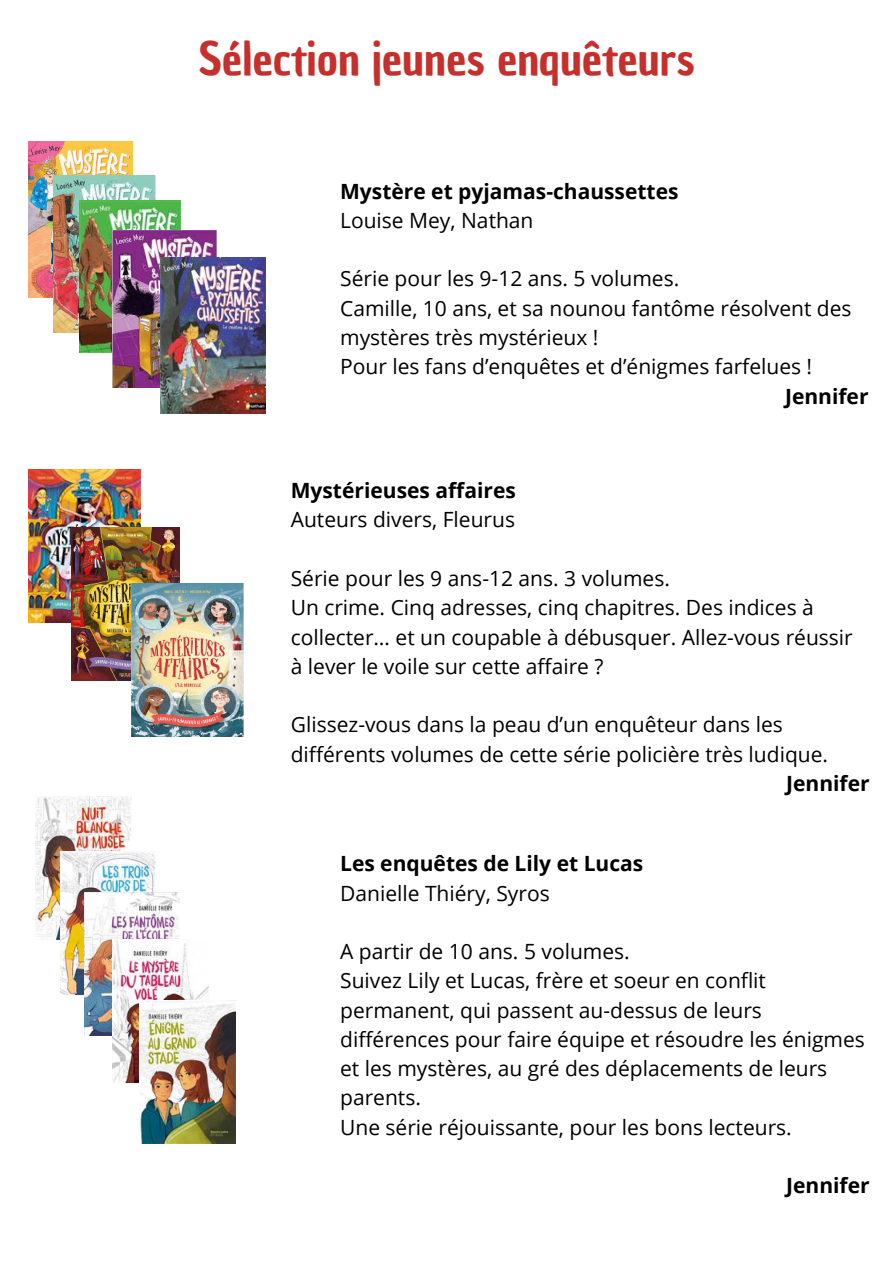
<style>
.page{position:relative;width:894px;height:1264px;background:#fff}
.page>*{position:absolute;margin:0;border:0;box-sizing:border-box;transform-origin:0 0}
.t1{font:45px "Chau Philomene One";color:#c6302c}
.t2{font:21px/29.2px "Open Sans";color:#000}
.t3{font:700 21px "Open Sans";color:#000}
</style>
<div class="page">
<img style="left:29px;top:141px;width:103px;height:157px">
<img style="left:53px;top:175px;width:103px;height:157px">
<img style="left:79px;top:200px;width:101px;height:152px">
<img style="left:113px;top:231px;width:103px;height:156px">
<img style="left:29px;top:470px;width:111px;height:153px">
<img style="left:72px;top:527px;width:108px;height:153px">
<img style="left:131px;top:583px;width:112px;height:153px">
<img style="left:36px;top:796px;width:95px;height:143px">
<img style="left:60px;top:851px;width:96px;height:143px">
<img style="left:84px;top:892px;width:96px;height:143px">
<img style="left:113px;top:939px;width:95px;height:143px">
<img style="left:140px;top:1000px;width:95px;height:142px">
<img style="left:160px;top:257px;width:105px;height:156px">
<h1 class="t1" style="left:198px;top:28px;width:498px">Sélection jeunes enquêteurs</h1>
<p class="t3" style="left:340px;top:176px;width:340px">Mystère et pyjamas-chaussettes</p>
<p class="t2" style="left:340px;top:205px;width:195px">Louise Mey, Nathan</p>
<p class="t2" style="left:340px;top:264px;width:512px">Série pour les 9-12 ans. 5 volumes.<br>Camille, 10 ans, et sa nounou fantôme résolvent des mystères très mystérieux !<br>Pour les fans d’enquêtes et d’énigmes farfelues !</p>
<p class="t3" style="left:784px;top:381px;width:85px">Jennifer</p>
<p class="t3" style="left:291px;top:476px;width:226px">Mystérieuses affaires</p>
<p class="t2" style="left:291px;top:504px;width:226px">Auteurs divers, Fleurus</p>
<p class="t2" style="left:291px;top:563px;width:563px">Série pour les 9 ans-12 ans. 3 volumes.<br>Un crime. Cinq adresses, cinq chapitres. Des indices à collecter… et un coupable à débusquer. Allez-vous réussir à lever le voile sur cette affaire ?</p>
<p class="t2" style="left:291px;top:709px;width:538px">Glissez-vous dans la peau d’un enquêteur dans les différents volumes de cette série policière très ludique.</p>
<p class="t3" style="left:786px;top:768px;width:85px">Jennifer</p>
<p class="t3" style="left:340px;top:848px;width:304px">Les enquêtes de Lily et Lucas</p>
<p class="t2" style="left:340px;top:877px;width:211px">Danielle Thiéry, Syros</p>
<p class="t2" style="left:340px;top:936px;width:526px">A partir de 10 ans. 5 volumes.<br>Suivez Lily et Lucas, frère et soeur en conflit permanent, qui passent au-dessus de leurs différences pour faire équipe et résoudre les énigmes et les mystères, au gré des déplacements de leurs parents.<br>Une série réjouissante, pour les bons lecteurs.</p>
<p class="t3" style="left:786px;top:1170px;width:85px">Jennifer</p>
</div>
